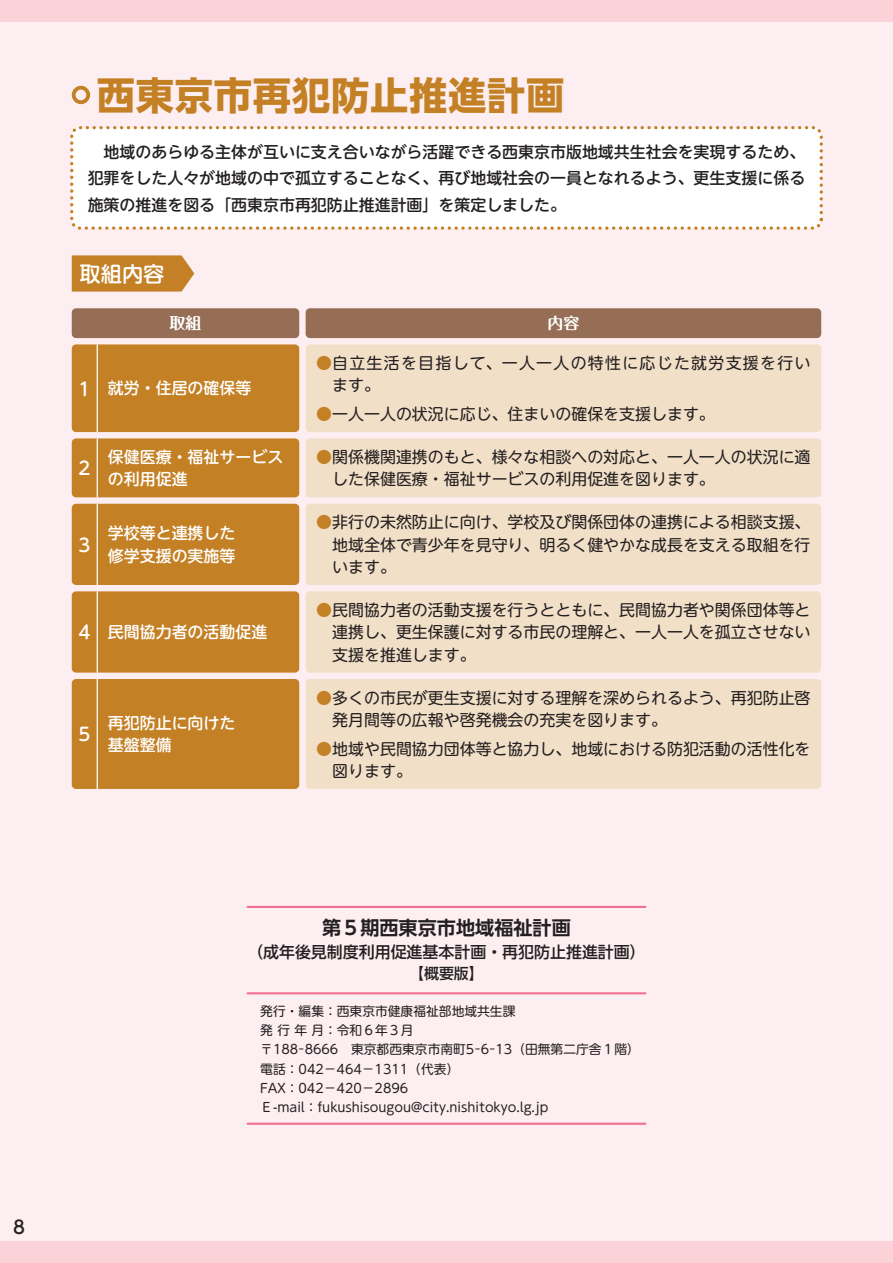
<style>
.page{position:relative;width:893px;height:1263px;background:#fdeff1}
.page>*{position:absolute;margin:0;border:0;box-sizing:border-box;transform-origin:0 0}
.t1{font:700 38.25px "UD Shin Go NT Pro";letter-spacing:.02em;color:#c48024}
.t2{font:500 21.3px "UD Shin M Go Pro";color:#fff}
.t3{font:700 19.2px "UD Shin Go NT Pro De";color:#231f20}
.t4{font:500 18px "UD Shin M Go Pro";color:#fff}
.t5{font:500 18px "UD Shin M Go Pro";color:#231f20}
.t6{font:15.9px/22.4px "UD Shin M Go Pro";color:#231f20}
.t7{font:500 15.9px/26.5px "UD Shin M Go Pro";color:#231f20;text-align:justify}
.t8{font:500 15.9px/22.4px "UD Shin M Go Pro";color:#fff}
.t9{font:15.9px/22.4px "UD Shin M Go Pro";letter-spacing:.08em;color:#231f20}
.t10{font:500 15.9px "UD Shin Go NT Pro";color:#231f20}
.t11{font:700 15.9px "Maru Fo Pro";color:#fff}
.t12{font:500 14.85px "UD Shin Go NT Pro";color:#231f20}
.t13{font:12.75px/19.2px "UD Shin M Go Pro";color:#231f20}
.s1{font-size:18px}
.s2{color:#c48024}
</style>
<div class="page">
<div style="left:0;top:0;width:893px;height:21px;background:#fad2d8"></div>
<div style="left:0;top:1242px;width:893px;height:21px;background:#fad2d8"></div>
<div style="left:72px;top:128px;width:749px;height:100px;background:#fff;border-radius:9px"></div>
<div style="left:70px;top:126px;width:753px;height:104px;border:3px dashed #c48024;border-radius:9px"></div>
<div style="left:72px;top:308px;width:227px;height:30px;background:#956e55;border-radius:4px"></div>
<div style="left:306px;top:308px;width:515px;height:30px;background:#956e55;border-radius:4px"></div>
<div style="left:72px;top:344px;width:227px;height:88px;background:#c48024;border-radius:4px"></div>
<hr style="left:97px;top:344px;width:1px;height:88px;background:#fff">
<div style="left:306px;top:344px;width:515px;height:88px;background:#f1dfc7;border-radius:4px"></div>
<div style="left:72px;top:438px;width:227px;height:59px;background:#c48024;border-radius:4px"></div>
<hr style="left:97px;top:438px;width:1px;height:59px;background:#fff">
<div style="left:306px;top:438px;width:515px;height:59px;background:#f1dfc7;border-radius:4px"></div>
<div style="left:72px;top:504px;width:227px;height:81px;background:#c48024;border-radius:4px"></div>
<hr style="left:97px;top:504px;width:1px;height:81px;background:#fff">
<div style="left:306px;top:504px;width:515px;height:81px;background:#f1dfc7;border-radius:4px"></div>
<div style="left:72px;top:591px;width:227px;height:82px;background:#c48024;border-radius:4px"></div>
<hr style="left:97px;top:591px;width:1px;height:82px;background:#fff">
<div style="left:306px;top:591px;width:515px;height:82px;background:#f1dfc7;border-radius:4px"></div>
<div style="left:72px;top:679px;width:227px;height:110px;background:#c48024;border-radius:4px"></div>
<hr style="left:97px;top:679px;width:1px;height:110px;background:#fff">
<div style="left:306px;top:679px;width:515px;height:110px;background:#f1dfc7;border-radius:4px"></div>
<hr style="left:248px;top:1123px;width:397px;height:2px;background:#f17091">
<hr style="left:248px;top:992px;width:397px;height:2px;background:#f17091">
<hr style="left:248px;top:906px;width:397px;height:2px;background:#f17091">
<svg style="left:72px;top:255px;width:122px;height:37px;background:#c88732"></svg>
<svg style="left:72px;top:86px;width:18px;height:18px"></svg>
<div style="left:76px;top:90px;width:10px;height:10px;background:#fdeeed;border-radius:50%"></div>
<h1 class="t1" style="left:97px;top:64px;width:469px">西東京市再犯防止推進計画</h1>
<p class="t7" style="left:88px;top:138px;width:719px;text-indent:16px">地域のあらゆる主体が互いに支え合いながら活躍できる西東京市版地域共生社会を実現するため、犯罪をした人々が地域の中で孤立することなく、再び地域社会の一員となれるよう、更生支援に係る施策の推進を図る「西東京市再犯防止推進計画」を策定しました。</p>
<h2 class="t2" style="left:80px;top:256px;width:87px">取組内容</h2>
<p class="t11" style="left:170px;top:311px;width:33px">取組</p>
<p class="t11" style="left:547px;top:311px;width:33px">内容</p>
<p class="t8" style="left:79px;top:376px;width:174px"><span class="s1">1</span> 就労・住居の確保等</p>
<p class="t9" style="left:316px;top:351px;width:496px"><span class="s2">●</span>自立生活を目指して、一人一人の特性に応じた就労支援を行い　ます。</p>
<p class="t6" style="left:316px;top:402px;width:400px"><span class="s2">●</span>一人一人の状況に応じ、住まいの確保を支援します。</p>
<p class="t8" style="left:108px;top:445px;width:177px">保健医療・福祉サービスの利用促進</p>
<p class="t4" style="left:79px;top:454px;width:13px">2</p>
<p class="t6" style="left:332px;top:445px;width:480px;text-indent:-16px"><span class="s2">●</span>関係機関連携のもと、様々な相談への対応と、一人一人の状況に適した保健医療・福祉サービスの利用促進を図ります。</p>
<p class="t8" style="left:108px;top:521px;width:129px">学校等と連携した修学支援の実施等</p>
<p class="t6" style="left:332px;top:510px;width:480px;text-align:justify;text-indent:-16px"><span class="s2">●</span>非行の未然防止に向け、学校及び関係団体の連携による相談支援、地域全体で青少年を見守り、明るく健やかな成長を支える取組を行います。</p>
<p class="t4" style="left:79px;top:530px;width:13px">3</p>
<p class="t8" style="left:79px;top:620px;width:190px"><span class="s1">4</span> 民間協力者の活動促進</p>
<p class="t4" style="left:79px;top:720px;width:13px">5</p>
<p class="t8" style="left:108px;top:711px;width:129px">再犯防止に向けた基盤整備</p>
<p class="t6" style="left:332px;top:598px;width:480px;text-align:justify;text-indent:-16px"><span class="s2">●</span>民間協力者の活動支援を行うとともに、民間協力者や関係団体等と連携し、更生保護に対する市民の理解と、一人一人を孤立させない支援を推進します。</p>
<p class="t6" style="left:332px;top:686px;width:480px;text-indent:-16px"><span class="s2">●</span>多くの市民が更生支援に対する理解を深められるよう、再犯防止啓発月間等の広報や啓発機会の充実を図ります。</p>
<p class="t6" style="left:332px;top:737px;width:480px;text-indent:-16px"><span class="s2">●</span>地域や民間協力団体等と協力し、地域における防犯活動の活性化を図ります。</p>
<p class="t5" style="left:13px;top:1212px;width:13px">8</p>
<p class="t3" style="left:322px;top:912px;width:250px">第５期西東京市地域福祉計画</p>
<p class="t10" style="left:247px;top:939px;width:400px">（成年後見制度利用促進基本計画・再犯防止推進計画）</p>
<p class="t12" style="left:409px;top:962px;width:76px">【概要版】</p>
<p class="t13" style="left:260px;top:1001px;width:381px">発行・編集：西東京市健康福祉部地域共生課<br>発行年月：令和６年３月<br>〒188－8666　東京都西東京市南町5－6－13（田無第二庁舎１階）電話：042－464－1311（代表）<br>FAX：042－420－2896<br>Ｅ-mail：fukushisougou@city.nishitokyo.lg.jp</p>
</div>
